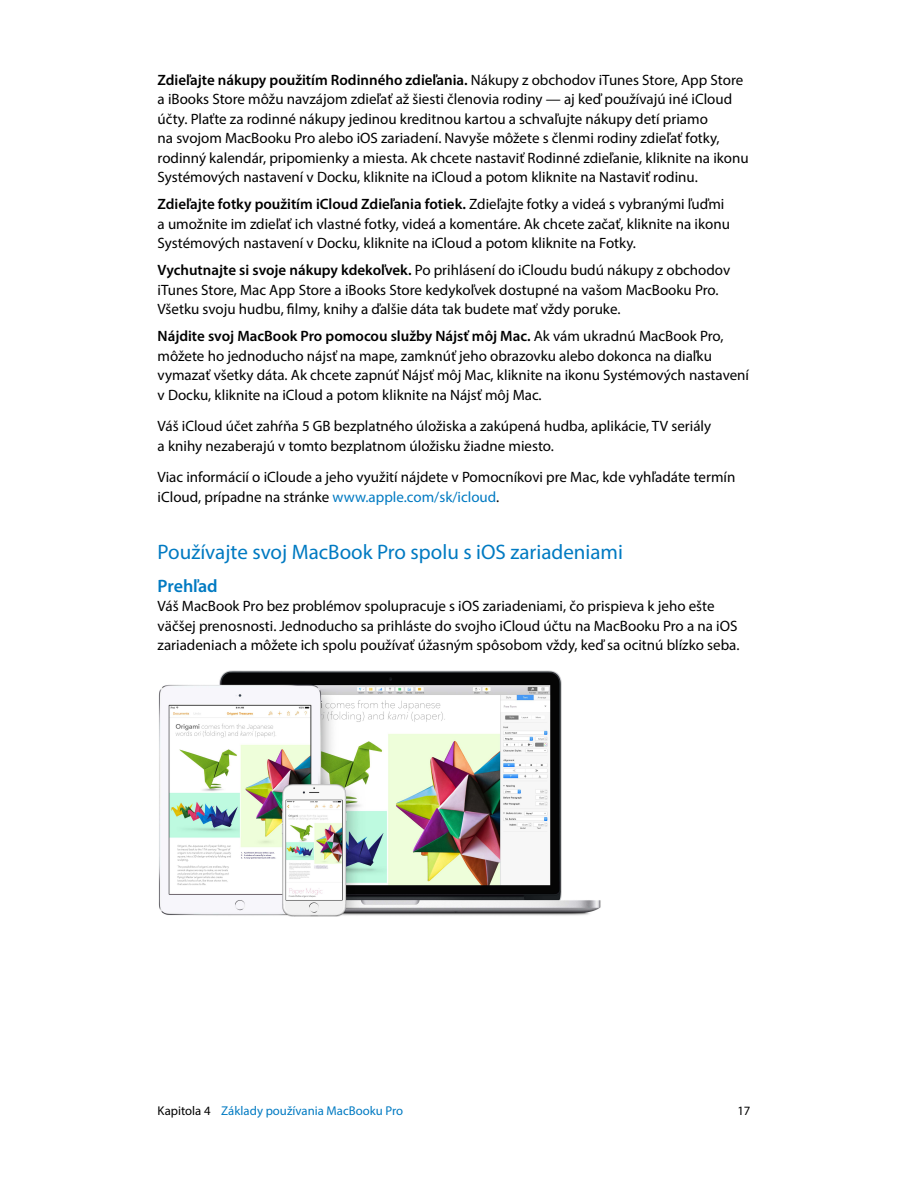
<style>
.page{position:relative;width:897px;height:1188px;background:#fff}
.page>*{position:absolute;margin:0;border:0;box-sizing:border-box;transform-origin:0 0}
.t1{font:21px "Myriad Pro";color:#007ac2}
.t2{font:600 18px "Myriad Pro";color:#007ac2}
.BodySub{font:15px/19.5px "Myriad Pro";color:#000}
.BodyRegular{font:15px/19.5px "Myriad Pro";color:#000}
.BodyFirst{font:15px/19.5px "Myriad Pro";color:#000}
.t3{font:12.75px "Myriad Pro";color:#007ac2}
.t4{font:12.75px "Myriad Pro";color:#000}
.s1{font-weight:600}
.s2{color:#007ac2}
.s3{color:#000}
</style>
<div class="page">
<img style="left:158px;top:670px;width:443px;height:247px">
<p class="BodySub" style="left:158px;top:70px;width:592px"><span class="s1">Zdieľajte nákupy použitím Rodinného zdieľania.</span> Nákupy z obchodov iTunes Store, App Store a iBooks Store môžu navzájom zdieľať až šiesti členovia rodiny — aj keď používajú iné iCloud účty. Plaťte za rodinné nákupy jedinou kreditnou kartou a schvaľujte nákupy detí priamo<br>na svojom MacBooku Pro alebo iOS zariadení. Navyše môžete s členmi rodiny zdieľať fotky, rodinný kalendár, pripomienky a miesta. Ak chcete nastaviť Rodinné zdieľanie, kliknite na ikonu Systémových nastavení v Docku, kliknite na iCloud a potom kliknite na Nastaviť rodinu.</p>
<p class="BodySub" style="left:158px;top:194px;width:574px"><span class="s1">Zdieľajte fotky použitím iCloud Zdieľania fotiek.</span> Zdieľajte fotky a videá s vybranými ľuďmi a umožnite im zdieľať ich vlastné fotky, videá a komentáre. Ak chcete začať, kliknite na ikonu<br>Systémových nastavení v Docku, kliknite na iCloud a potom kliknite na Fotky.</p>
<p class="BodySub" style="left:158px;top:260px;width:574px"><span class="s1">Vychutnajte si svoje nákupy kdekoľvek.</span> Po prihlásení do iCloudu budú nákupy z obchodov iTunes Store, Mac App Store a iBooks Store kedykoľvek dostupné na vašom MacBooku Pro.<br>Všetku svoju hudbu, filmy, knihy a ďalšie dáta tak budete mať vždy poruke.</p>
<p class="BodySub" style="left:158px;top:326px;width:593px"><span class="s1">Nájdite svoj MacBook Pro pomocou služby Nájsť môj Mac.</span> Ak vám ukradnú MacBook Pro, môžete ho jednoducho nájsť na mape, zamknúť jeho obrazovku alebo dokonca na diaľku vymazať všetky dáta. Ak chcete zapnúť Nájsť môj Mac, kliknite na ikonu Systémových nastavení v Docku, kliknite na iCloud a potom kliknite na Nájsť môj Mac.</p>
<p class="BodyRegular" style="left:158px;top:416px;width:555px">Váš iCloud účet zahŕňa 5 GB bezplatného úložiska a zakúpená hudba, aplikácie, TV seriály a knihy nezaberajú v tomto bezplatnom úložisku žiadne miesto.</p>
<p class="BodyRegular" style="left:158px;top:467px;width:579px">Viac informácií o iCloude a jeho využití nájdete v Pomocníkovi pre Mac, kde vyhľadáte termín iCloud, prípadne na stránke <span class="s2">www.apple.com/sk/icloud</span>.</p>
<h1 class="t1" style="left:158px;top:539px;width:467px">Používajte svoj MacBook Pro spolu s iOS zariadeniami</h1>
<h2 class="t2" style="left:158px;top:574px;width:62px">Prehľad</h2>
<p class="BodyFirst" style="left:158px;top:596px;width:583px">Váš MacBook Pro bez problémov spolupracuje s iOS zariadeniami, čo prispieva k jeho ešte väčšej prenosnosti. Jednoducho sa prihláste do svojho iCloud účtu na MacBooku Pro a na iOS zariadeniach a môžete ich spolu používať úžasným spôsobom vždy, keď sa ocitnú blízko seba.</p>
<p class="t3" style="left:157px;top:1102px;width:247px"><span class="s3">Kapitola 4</span> Základy používania MacBooku Pro</p>
<p class="t4" style="left:737px;top:1102px;width:15px">17</p>
</div>
